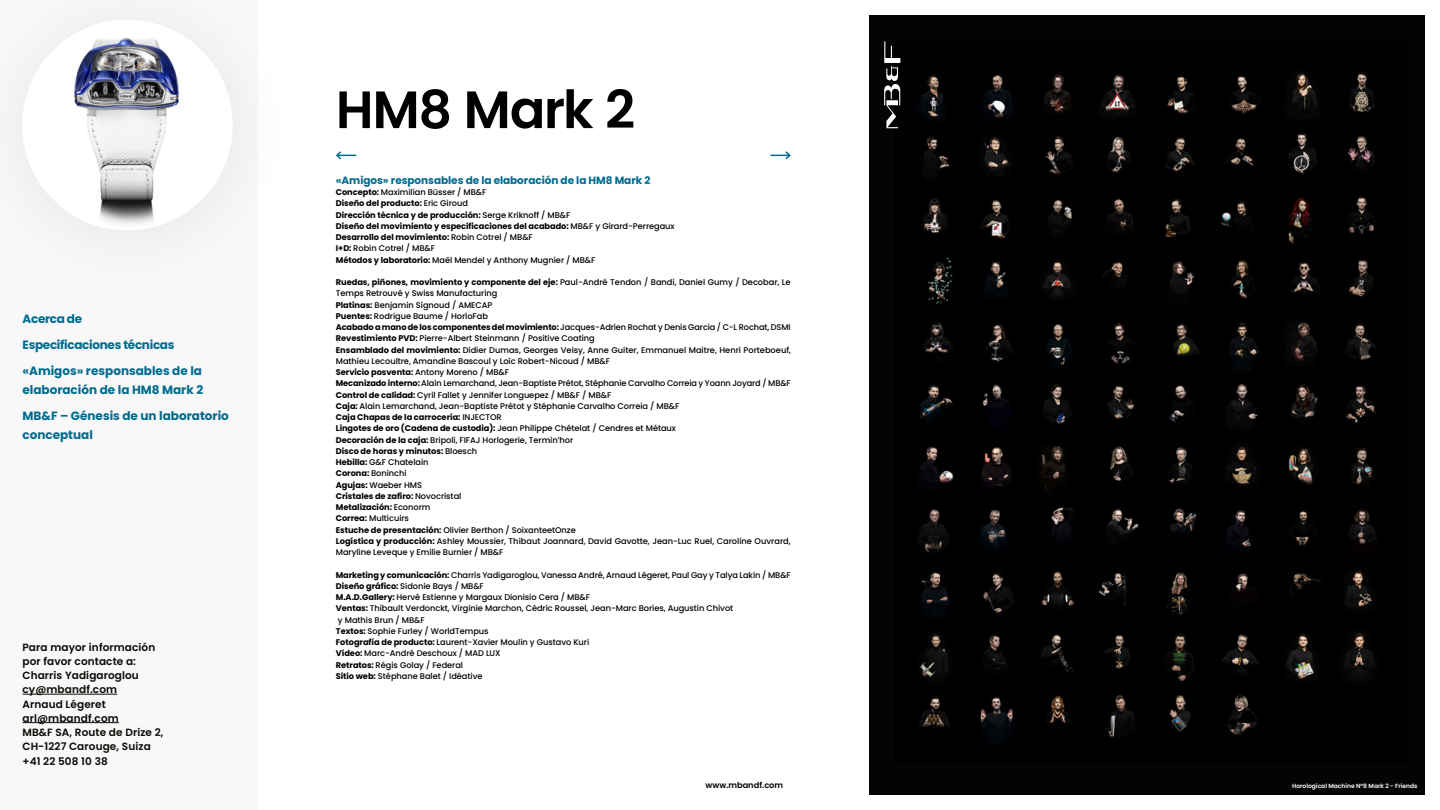
<style>
.page{position:relative;width:1440px;height:810px;background:#fff}
.page>*{position:absolute;margin:0;border:0;box-sizing:border-box;transform-origin:0 0}
.t1{font:600 52.5px "Poppins";letter-spacing:-.025em;color:#000}
.t2{font:700 12px/26.2px "Poppins";color:#006b8f}
.t3{font:700 12px/26.2px "Poppins";letter-spacing:-.025em;color:#006b8f}
.t4{font:600 10.5px/14.2px "Poppins";letter-spacing:.01em;color:#0b0904}
.t5{font:700 10.5px "Poppins";letter-spacing:-.005em;color:#006b8f}
.t6{font:500 8.25px/11.2px "Poppins";letter-spacing:-.005em;color:#000}
.t7{font:700 8.25px/11.2px "Poppins";letter-spacing:-.005em;color:#000}
.t8{font:600 8.25px "Poppins";color:#000}
.t9{font:600 6px "Poppins";color:#fff}
.s1{font-weight:500}
.s2{font-weight:700}
</style>
<div class="page">
<div style="left:0;top:0;width:257px;height:810px;background:#f8f8f8"></div>
<div style="left:0;top:0;width:301px;height:301px;background:#f7f7f7"></div>
<div style="left:22px;top:20px;width:211px;height:210px;background:#fff;border-radius:50%"></div>
<img style="left:74px;top:38px;width:105px;height:187px">
<hr style="left:22px;top:694px;width:95px;height:1px;background:#0b0904">
<hr style="left:22px;top:722px;width:97px;height:1px;background:#0b0904">
<svg style="left:336px;top:151px;width:20px;height:9px"></svg>
<svg style="left:770px;top:151px;width:21px;height:9px"></svg>
<svg style="left:869px;top:15px;width:556px;height:780px;background:#070605"></svg>
<h2 class="t3" style="left:22px;top:305px;width:181px">Acerca de<br>Especificaciones técnicas «Amigos» responsables de la</h2>
<h2 class="t2" style="left:22px;top:376px;width:208px">elaboración de la HM8 Mark 2<br>MB&amp;F – Génesis de un laboratorio</h2>
<h2 class="t2" style="left:22px;top:421px;width:72px">conceptual</h2>
<p class="t4" style="left:22px;top:640px;width:143px">Para mayor información por favor contacte a:<br>Charris Yadigaroglou cy@mbandf.com<br>Arnaud Légeret arl@mbandf.com<br>MB&amp;F SA, Route de Drize 2,<br>CH-1227 Carouge, Suiza +41 22 508 10 38</p>
<h1 class="t1" style="left:336px;top:79px;width:301px">HM8 Mark 2</h1>
<p class="t5" style="left:336px;top:174px;width:316px">«Amigos» responsables de la elaboración de la HM8 Mark 2</p>
<p class="t7" style="left:336px;top:187px;width:340px">Concepto: <span class="s1">Maximilian Büsser / MB&amp;F<br></span>Diseño del producto: <span class="s1">Eric Giroud<br></span>Dirección técnica y de producción: <span class="s1">Serge Kriknoff / MB&amp;F<br></span>Diseño del movimiento y especificaciones del acabado: <span class="s1">MB&amp;F y Girard-Perregaux </span>Desarrollo del movimiento: <span class="s1">Robin Cotrel / MB&amp;F<br></span>I+D: <span class="s1">Robin Cotrel / MB&amp;F<br></span>Métodos y laboratorio: <span class="s1">Maël Mendel y Anthony Mugnier / MB&amp;F</span></p>
<p class="t6" style="left:336px;top:277px;width:457px"><span class="s2">Ruedas, piñones, movimiento y componente del eje:</span> Paul-André Tendon / Bandi, Daniel Gumy / Decobar, Le Temps Retrouvé y Swiss Manufacturing<br><span class="s2">Platinas:</span> Benjamin Signoud / AMECAP<br><span class="s2">Puentes:</span> Rodrigue Baume / HorloFab<br><span class="s2">Acabado a mano de los componentes del movimiento:</span> Jacques-Adrien Rochat y Denis Garcia / C-L Rochat, DSMI <span class="s2">Revestimiento PVD:</span> Pierre-Albert Steinmann / Positive Coating<br><span class="s2">Ensamblado del movimiento:</span> Didier Dumas, Georges Veisy, Anne Guiter, Emmanuel Maitre, Henri Porteboeuf, Mathieu Lecoultre, Amandine Bascoul y Loïc Robert-Nicoud / MB&amp;F<br><span class="s2">Servicio posventa:</span> Antony Moreno / MB&amp;F<br><span class="s2">Mecanizado interno:</span> Alain Lemarchand, Jean-Baptiste Prétot, Stéphanie Carvalho Correia y Yoann Joyard / MB&amp;F <span class="s2">Control de calidad:</span> Cyril Fallet y Jennifer Longuepez / MB&amp;F / MB&amp;F<br><span class="s2">Caja:</span> Alain Lemarchand, Jean-Baptiste Prétot y Stéphanie Carvalho Correia / MB&amp;F<br><span class="s2">Caja Chapas de la carrocería:</span> INJECTOR<br><span class="s2">Lingotes de oro (Cadena de custodia):</span> Jean Philippe Chételat / Cendres et Métaux<br><span class="s2">Decoración de la caja:</span> Bripoli, FIFAJ Horlogerie, Termin’hor<br><span class="s2">Disco de horas y minutos:</span> Bloesch<br><span class="s2">Hebilla:</span> G&amp;F Chatelain<br><span class="s2">Corona:</span> Boninchi<br><span class="s2">Agujas:</span> Waeber HMS<br><span class="s2">Cristales de zafiro:</span> Novocristal<br><span class="s2">Metalización:</span> Econorm<br><span class="s2">Correa:</span> Multicuirs<br><span class="s2">Estuche de presentación:</span> Olivier Berthon / SoixanteetOnze<br><span class="s2">Logística y producción:</span> Ashley Moussier, Thibaut Joannard, David Gavotte, Jean-Luc Ruel, Caroline Ouvrard, Maryline Leveque y Emilie Burnier / MB&amp;F</p>
<p class="t6" style="left:336px;top:569px;width:456px"><span class="s2">Marketing y comunicación:</span> Charris Yadigaroglou, Vanessa André, Arnaud Légeret, Paul Gay y Talya Lakin / MB&amp;F <span class="s2">Diseño gráfico:</span> Sidonie Bays / MB&amp;F<br><span class="s2">M.A.D.Gallery:</span> Hervé Estienne y Margaux Dionisio Cera / MB&amp;F<br><span class="s2">Ventas:</span> Thibault Verdonckt, Virginie Marchon, Cédric Roussel, Jean-Marc Bories, Augustin Chivot<br>y Mathis Brun / MB&amp;F<br><span class="s2">Textos:</span> Sophie Furley / WorldTempus<br><span class="s2">Fotografía de producto:</span> Laurent-Xavier Moulin y Gustavo Kuri<br><span class="s2">Vídeo:</span> Marc-André Deschoux / MAD LUX<br><span class="s2">Retratos:</span> Régis Golay / Federal<br><span class="s2">Sitio web:</span> Stéphane Balet / Idéative</p>
<p class="t8" style="left:705px;top:780px;width:79px">www.mbandf.com</p>
<p class="t9" style="left:1292px;top:782px;width:127px">Horological Machine N°8 Mark 2 - Friends</p>
</div>
